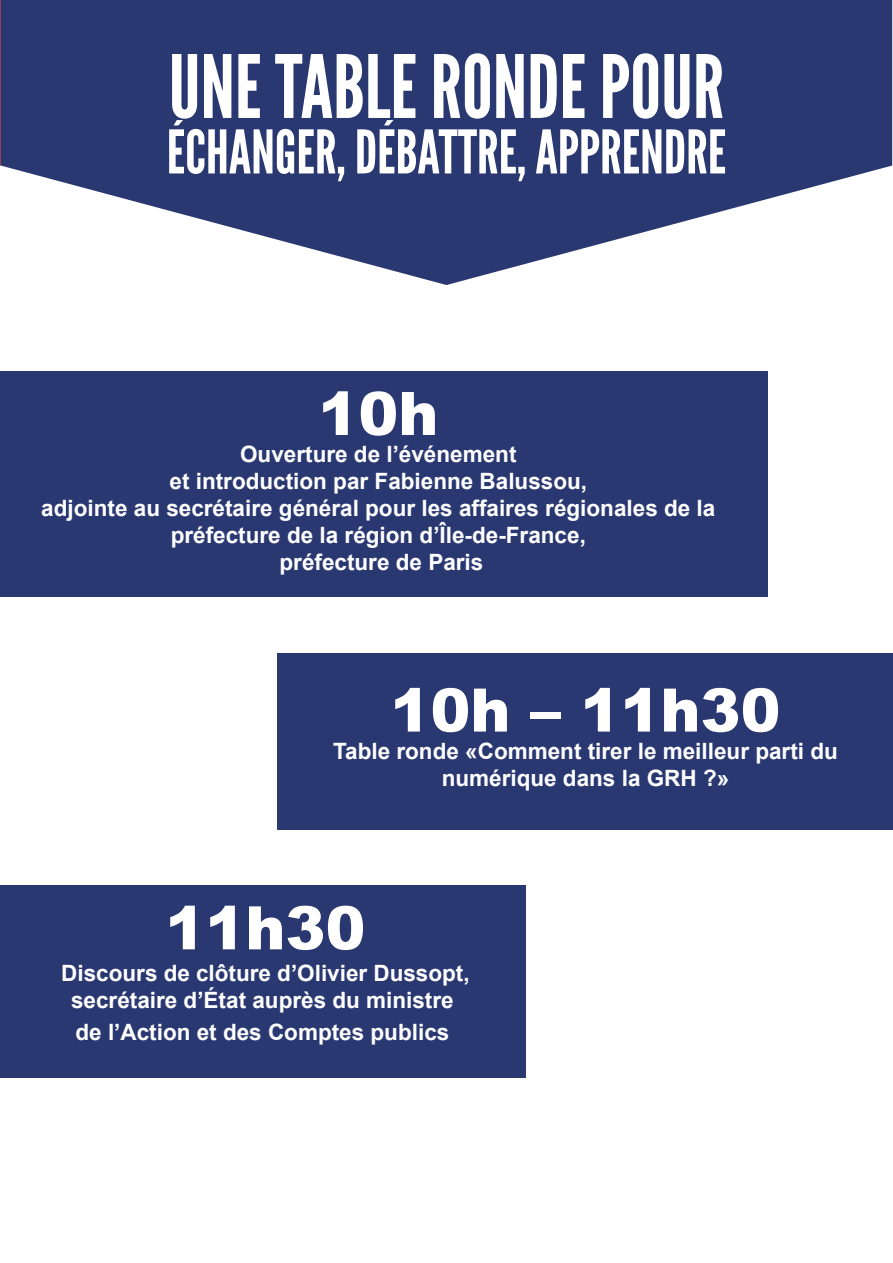
<style>
.page{position:relative;width:893px;height:1263px;background:#fff}
.page>*{position:absolute;margin:0;border:0;box-sizing:border-box;transform-origin:0 0}
.t1{font:87px "League Gothic";color:#fff}
.t2{font:60px "League Gothic";color:#fff}
.t3{font:900 60px "Arial";color:#fff}
.t4{font:700 22.5px/27px "Arial";color:#fff;text-align:center}
</style>
<div class="page">
<div style="left:0;top:371px;width:767px;height:226px;background:#2a3872"></div>
<div style="left:0;top:885px;width:526px;height:193px;background:#2a3872"></div>
<div style="left:278px;top:653px;width:615px;height:176px;background:#2a3872"></div>
<svg style="left:1px;top:0;width:891px;height:285px;fill:#2a3872"></svg>
<hr style="left:0;top:0;width:1px;height:166px;background:#8a1635">
<h1 class="t1" style="left:169px;top:35px;width:557px">UNE TABLE RONDE POUR</h1>
<h2 class="t2" style="left:167px;top:116px;width:561px">ÉCHANGER, DÉBATTRE, APPRENDRE</h2>
<h2 class="t3" style="left:318px;top:370px;width:122px">10h</h2>
<p class="t4" style="left:41px;top:441px;width:676px">Ouverture de l’événement<br>et introduction par Fabienne Balussou,<br>adjointe au secrétaire général pour les affaires régionales de la préfecture de la région d’Île-de-France,<br>préfecture de Paris</p>
<h2 class="t3" style="left:390px;top:666px;width:392px">10h – 11h30</h2>
<p class="t4" style="left:333px;top:738px;width:506px">Table ronde «Comment tirer le meilleur parti du numérique dans la GRH ?»</p>
<h2 class="t3" style="left:165px;top:884px;width:202px">11h30</h2>
<p class="t4" style="left:61px;top:960px;width:410px">Discours de clôture d’Olivier Dussopt, secrétaire d’État auprès du ministre</p>
<p class="t4" style="left:75px;top:1019px;width:375px">de l’Action et des Comptes publics</p>
</div>
